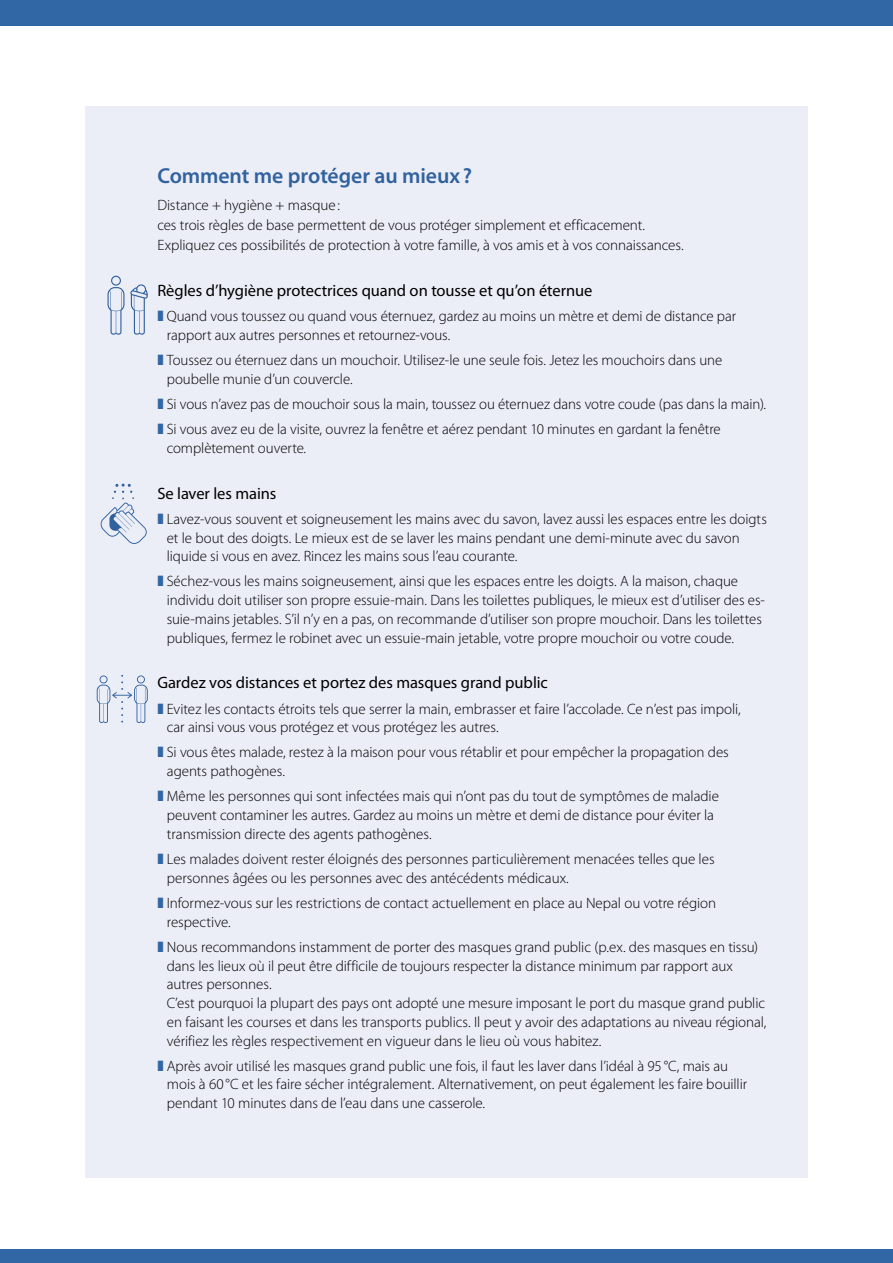
<style>
.page{position:relative;width:893px;height:1263px;background:#fff}
.page>*{position:absolute;margin:0;border:0;box-sizing:border-box;transform-origin:0 0}
.Head_1{font:600 21.75px "Myriad Pro";letter-spacing:-.005em;color:#31629e}
.Head_2{font:16.5px "Myriad Pro";letter-spacing:-.005em;color:#000}
.Fließ_10_aufzählung{font:300 15px/18.8px "Myriad Pro";letter-spacing:-.005em;color:#000}
.Fließ_10{font:300 15px/20.2px "Myriad Pro";letter-spacing:-.005em;color:#000}
.s1{color:#3267a5}
</style>
<div class="page">
<div style="left:0;top:0;width:893px;height:26px;background:#3267a5"></div>
<div style="left:0;top:1249px;width:893px;height:14px;background:#3267a5"></div>
<div style="left:85px;top:106px;width:723px;height:1072px;background:#ebedf7"></div>
<svg style="left:100px;top:484px;width:47px;height:60px"></svg>
<svg style="left:130px;top:284px;width:18px;height:51px"></svg>
<svg style="left:108px;top:276px;width:16px;height:59px"></svg>
<svg style="left:97px;top:675px;width:51px;height:48px"></svg>
<h2 class="Head_1" style="left:157px;top:164px;width:316px">Comment me protéger au mieux ?</h2>
<p class="Fließ_10" style="left:157px;top:195px;width:528px">Distance + hygiène + masque :<br>ces trois règles de base permettent de vous protéger simplement et efficacement.<br>Expliquez ces possibilités de protection à votre famille, à vos amis et à vos connaissances.</p>
<h3 class="Head_2" style="left:157px;top:282px;width:437px">Règles d’hygiène protectrices quand on tousse et qu’on éternue</h3>
<p class="Fließ_10_aufzählung" style="left:167px;top:307px;width:571px;text-indent:-9px"><span class="s1">❚</span> Quand vous toussez ou quand vous éternuez, gardez au moins un mètre et demi de distance par rapport aux autres personnes et retournez-vous.</p>
<p class="Fließ_10_aufzählung" style="left:167px;top:351px;width:557px;text-indent:-9px"><span class="s1">❚</span> Toussez ou éternuez dans un mouchoir. Utilisez-le une seule fois. Jetez les mouchoirs dans une poubelle munie d’un couvercle.</p>
<p class="Fließ_10_aufzählung" style="left:157px;top:395px;width:610px"><span class="s1">❚</span> Si vous n’avez pas de mouchoir sous la main, toussez ou éternuez dans votre coude (pas dans la main).</p>
<p class="Fließ_10_aufzählung" style="left:167px;top:420px;width:556px;text-indent:-9px"><span class="s1">❚</span> Si vous avez eu de la visite, ouvrez la fenêtre et aérez pendant 10 minutes en gardant la fenêtre complètement ouverte.</p>
<h3 class="Head_2" style="left:157px;top:484px;width:120px">Se laver les mains</h3>
<p class="Fließ_10_aufzählung" style="left:167px;top:510px;width:602px;text-indent:-10px"><span class="s1">❚</span> Lavez-vous souvent et soigneusement les mains avec du savon, lavez aussi les espaces entre les doigts et le bout des doigts. Le mieux est de se laver les mains pendant une demi-minute avec du savon liquide si vous en avez. Rincez les mains sous l’eau courante.</p>
<p class="Fließ_10_aufzählung" style="left:167px;top:572px;width:600px;text-indent:-9px"><span class="s1">❚</span> Séchez-vous les mains soigneusement, ainsi que les espaces entre les doigts. A la maison, chaque individu doit utiliser son propre essuie-main. Dans les toilettes publiques, le mieux est d’utiliser des es&shy;suie-mains jetables. S’il n’y en a pas, on recommande d’utiliser son propre mouchoir. Dans les toilettes publiques, fermez le robinet avec un essuie-main jetable, votre propre mouchoir ou votre coude.</p>
<h3 class="Head_2" style="left:157px;top:674px;width:392px">Gardez vos distances et portez des masques grand public</h3>
<p class="Fließ_10_aufzählung" style="left:167px;top:699px;width:575px;text-indent:-10px"><span class="s1">❚</span> Evitez les contacts étroits tels que serrer la main, embrasser et faire l’accolade. Ce n’est pas impoli, car ainsi vous vous protégez et vous protégez les autres.</p>
<p class="Fließ_10_aufzählung" style="left:167px;top:743px;width:564px;text-indent:-10px"><span class="s1">❚</span> Si vous êtes malade, restez à la maison pour vous rétablir et pour empêcher la propagation des agents pathogènes.</p>
<p class="Fließ_10_aufzählung" style="left:167px;top:787px;width:554px;text-indent:-10px"><span class="s1">❚</span> Même les personnes qui sont infectées mais qui n’ont pas du tout de symptômes de maladie peuvent contaminer les autres. Gardez au moins un mètre et demi de distance pour éviter la transmission directe des agents pathogènes.</p>
<p class="Fließ_10_aufzählung" style="left:167px;top:850px;width:549px;text-indent:-10px"><span class="s1">❚</span> Les malades doivent rester éloignés des personnes particulièrement menacées telles que les personnes âgées ou les personnes avec des antécédents médicaux.</p>
<p class="Fließ_10_aufzählung" style="left:167px;top:894px;width:551px;text-indent:-10px"><span class="s1">❚</span> Informez-vous sur les restrictions de contact actuellement en place au Nepal ou votre région respective.</p>
<p class="Fließ_10_aufzählung" style="left:167px;top:938px;width:601px;text-indent:-10px"><span class="s1">❚</span> Nous recommandons instamment de porter des masques grand public (p.ex. des masques en tissu) dans les lieux où il peut être difficile de toujours respecter la distance minimum par rapport aux autres personnes.<br>C’est pourquoi la plupart des pays ont adopté une mesure imposant le port du masque grand public en faisant les courses et dans les transports publics. Il peut y avoir des adaptations au niveau régional, vérifiez les règles respectivement en vigueur dans le lieu où vous habitez.</p>
<p class="Fließ_10_aufzählung" style="left:167px;top:1056px;width:582px;text-indent:-10px"><span class="s1">❚</span> Après avoir utilisé les masques grand public une fois, il faut les laver dans l’idéal à 95 °C, mais au mois à 60 °C et les faire sécher intégralement. Alternativement, on peut également les faire bouillir pendant 10 minutes dans de l’eau dans une casserole.</p>
</div>
